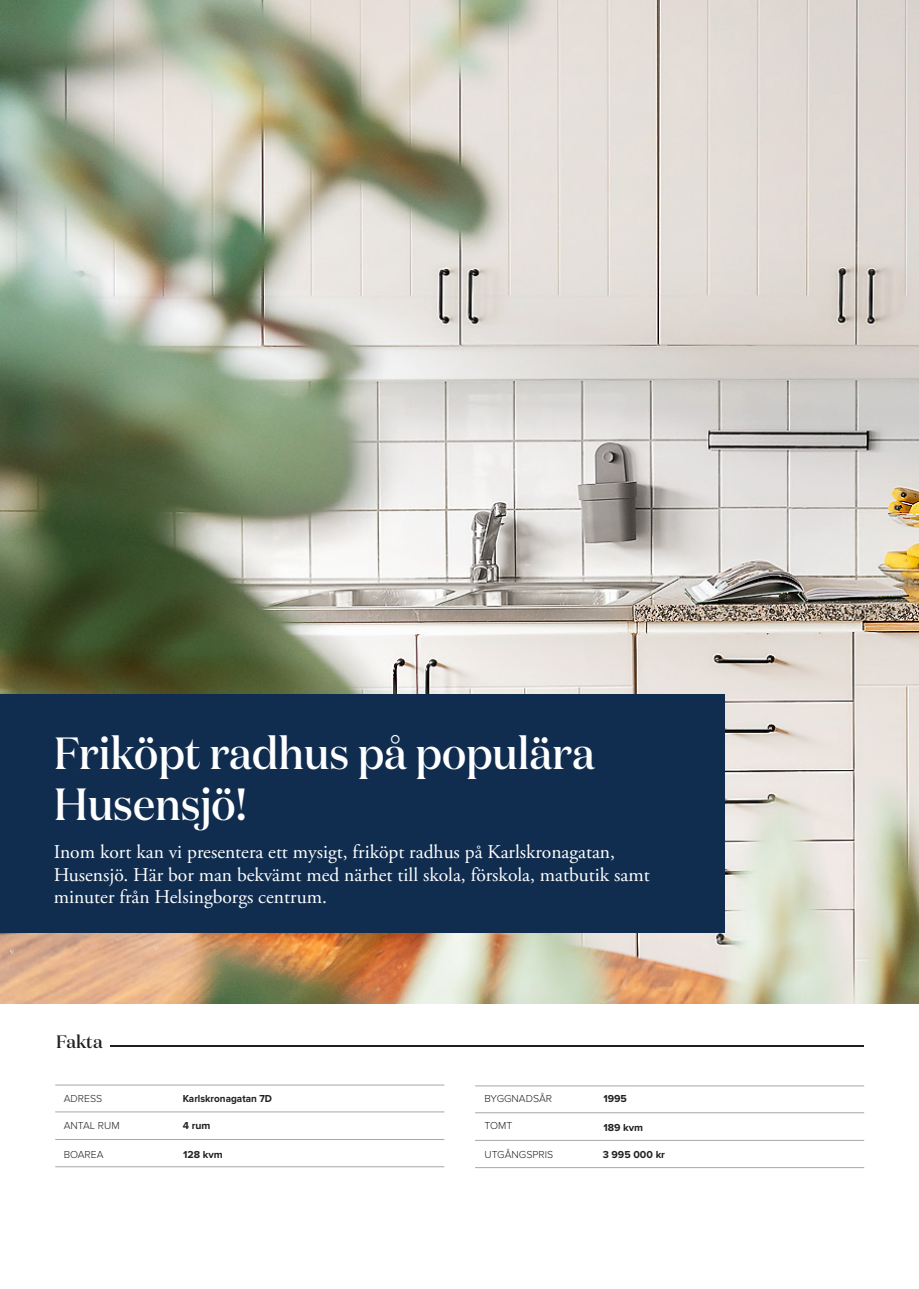
<style>
.page{position:relative;width:919px;height:1289px;background:#fff}
.page>*{position:absolute;margin:0;border:0;box-sizing:border-box;transform-origin:0 0}
.t1{font:500 45px/51px "Domaine Disp";color:#fff;scale:.95 1}
.t2{font:19.5px/22.5px "Adobe Garamond Pro";color:#fff}
.t3{font:500 18px "Domaine Disp";color:#231f20}
.t4{font:300 10.5px "Proxima Nova";color:#231f20}
.t5{font:700 10.5px "Proxima Nova";color:#231f20}
.t6{font:700 10.5px "Proxima Nova";color:#231f20;scale:.95 1}
</style>
<div class="page">
<hr style="left:55px;top:1084px;width:389px;height:1px;background:#a6a8a8">
<hr style="left:55px;top:1111px;width:389px;height:1px;background:#a6a8a8">
<hr style="left:55px;top:1139px;width:389px;height:1px;background:#a6a8a8">
<hr style="left:55px;top:1166px;width:389px;height:1px;background:#a6a8a8">
<hr style="left:475px;top:1085px;width:389px;height:1px;background:#a6a8a8">
<hr style="left:475px;top:1112px;width:389px;height:1px;background:#a6a8a8">
<hr style="left:475px;top:1139px;width:389px;height:1px;background:#a6a8a8">
<hr style="left:475px;top:1167px;width:389px;height:1px;background:#a6a8a8">
<img style="left:0;top:0;width:918px;height:1003px">
<div style="left:0;top:814px;width:724px;height:118px;background:#102d4f"></div>
<div style="left:0;top:694px;width:724px;height:136px;background:#102d4f"></div>
<hr style="left:111px;top:1044px;width:753px;height:2px;background:#231f20">
<h1 class="t1" style="left:54px;top:727px;width:571px">Friköpt radhus på populära<br>Husensjö!</h1>
<p class="t2" style="left:54px;top:841px;width:597px">Inom kort kan vi presentera ett mysigt, friköpt radhus på Karlskronagatan,<br>Husensjö. Här bor man bekvämt med närhet till skola, förskola, matbutik samt minuter från Helsingborgs centrum.</p>
<p class="t3" style="left:56px;top:1030px;width:48px">Fakta</p>
<p class="t4" style="left:64px;top:1092px;width:40px">ADRESS</p>
<p class="t4" style="left:64px;top:1119px;width:57px">ANTAL RUM</p>
<p class="t4" style="left:64px;top:1148px;width:41px">BOAREA</p>
<p class="t6" style="left:183px;top:1094px;width:95px">Karlskronagatan 7D</p>
<p class="t5" style="left:183px;top:1121px;width:29px">4 rum</p>
<p class="t5" style="left:183px;top:1149px;width:41px">128 kvm</p>
<p class="t4" style="left:484px;top:1092px;width:69px">BYGGNADSÅR</p>
<p class="t4" style="left:484px;top:1119px;width:29px">TOMT</p>
<p class="t4" style="left:484px;top:1148px;width:70px">UTGÅNGSPRIS</p>
<p class="t5" style="left:603px;top:1094px;width:25px">1995</p>
<p class="t5" style="left:603px;top:1122px;width:41px">189 kvm</p>
<p class="t5" style="left:602px;top:1149px;width:64px">3 995 000 kr</p>
</div>
